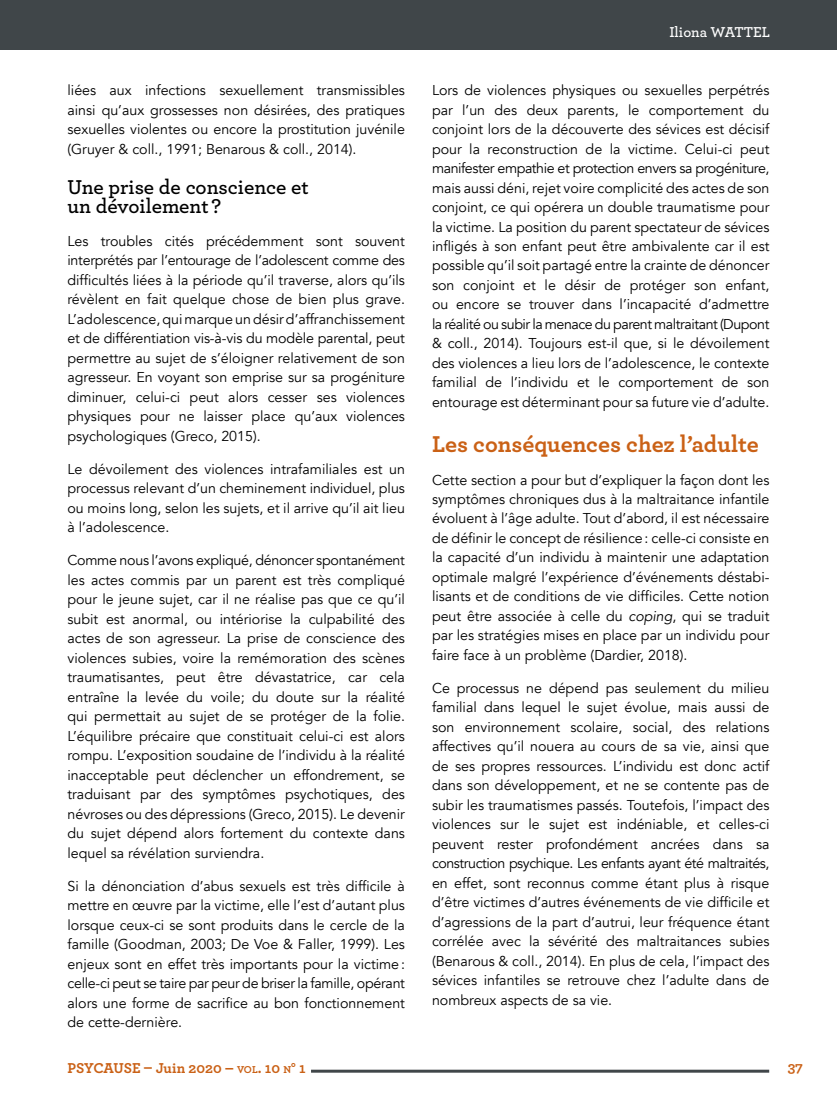
<style>
.page{position:relative;width:837px;height:1107px;background:#fff}
.page>*{position:absolute;margin:0;border:0;box-sizing:border-box;transform-origin:0 0}
.t1{font:700 24px "Archer";color:#ca6116}
.t2{font:600 21px/19.5px "Archer";color:#000}
.t3{font:700 15px "Archer";letter-spacing:-.015em;color:#ca6116}
.t4{font:600 15px "Archer";color:#fff}
.t5{font:14.25px/19.5px "Avenir";color:#000;text-align:justify}
.s1{font-style:italic}
.s2{font-size:10.5px}
.s3{font-style:inherit}
</style>
<div class="page">
<hr style="left:311px;top:1070px;width:458px;height:3px;background:#404649">
<div style="left:0;top:0;width:837px;height:50px;background:#404649"></div>
<p class="t5" style="left:68px;top:81px;width:339px">liées aux infections sexuellement transmissibles ainsi qu’aux grossesses non désirées, des pratiques sexuelles violentes ou encore la prostitution juvénile (Gruyer &amp; coll., 1991; Benarous &amp; coll., 2014).</p>
<h2 class="t2" style="left:68px;top:175px;width:243px">Une prise de conscience et un dévoilement ?</h2>
<p class="t5" style="left:68px;top:232px;width:339px">Les troubles cités précédemment sont souvent interprétés par l’entourage de l’adolescent comme des difficultés liées à la période qu’il traverse, alors qu’ils révèlent en fait quelque chose de bien plus grave.<br>L’adolescence, qui marque un désir d’affranchissement et de différentiation vis-à-vis du modèle parental, peut permettre au sujet de s’éloigner relativement de son agresseur. En voyant son emprise sur sa progéniture diminuer, celui-ci peut alors cesser ses violences physiques pour ne laisser place qu’aux violences psychologiques (Greco, 2015).</p>
<p class="t5" style="left:68px;top:460px;width:339px">Le dévoilement des violences intrafamiliales est un processus relevant d’un cheminement individuel, plus ou moins long, selon les sujets, et il arrive qu’il ait lieu à l’adolescence.</p>
<p class="t5" style="left:68px;top:551px;width:339px">Comme nous l’avons expliqué, dénoncer spontanément les actes commis par un parent est très compliqué pour le jeune sujet, car il ne réalise pas que ce qu’il subit est anormal, ou intériorise la culpabilité des actes de son agresseur. La prise de conscience des violences subies, voire la remémoration des scènes traumatisantes, peut être dévastatrice, car cela entraîne la levée du voile; du doute sur la réalité qui permettait au sujet de se protéger de la folie.<br>L’équilibre précaire que constituait celui-ci est alors rompu. L’exposition soudaine de l’individu à la réalité inacceptable peut déclencher un effondrement, se traduisant par des symptômes psychotiques, des névroses ou des dépressions (Greco, 2015). Le devenir du sujet dépend alors fortement du contexte dans lequel sa révélation surviendra.</p>
<p class="t5" style="left:68px;top:876px;width:339px">Si la dénonciation d’abus sexuels est très difficile à mettre en œuvre par la victime, elle l’est d’autant plus lorsque ceux-ci se sont produits dans le cercle de la famille (Goodman, 2003; De Voe &amp; Faller, 1999). Les enjeux sont en effet très importants pour la victime: celle-ci peut se taire par peur de briser la famille, opérant alors une forme de sacrifice au bon fonctionnement de cette-dernière.</p>
<p class="t4" style="left:669px;top:21px;width:102px">Iliona WATTEL</p>
<p class="t5" style="left:432px;top:81px;width:339px">Lors de violences physiques ou sexuelles perpétrés par l’un des deux parents, le comportement du conjoint lors de la découverte des sévices est décisif pour la reconstruction de la victime. Celui-ci peut manifester empathie et protection envers sa progéniture, mais aussi déni, rejet voire complicité des actes de son conjoint, ce qui opérera un double traumatisme pour la victime. La position du parent spectateur de sévices infligés à son enfant peut être ambivalente car il est possible qu’il soit partagé entre la crainte de dénoncer son conjoint et le désir de protéger son enfant, ou encore se trouver dans l’incapacité d’admettre la réalité ou subir la menace du parent maltraitant (Dupont &amp; coll., 2014). Toujours est-il que, si le dévoilement des violences a lieu lors de l’adolescence, le contexte familial de l’individu et le comportement de son entourage est déterminant pour sa future vie d’adulte.</p>
<h1 class="t1" style="left:432px;top:425px;width:328px">Les conséquences chez l’adulte</h1>
<p class="t5" style="left:432px;top:470px;width:339px">Cette section a pour but d’expliquer la façon dont les symptômes chroniques dus à la maltraitance infantile évoluent à l’âge adulte. Tout d’abord, il est nécessaire de définir le concept de résilience: celle-ci consiste en la capacité d’un individu à maintenir une adaptation optimale malgré l’expérience d’événements déstabi&shy;lisants et de conditions de vie difficiles. Cette notion peut être associée à celle du <span class="s1">coping</span>, qui se traduit par les stratégies mises en place par un individu pour faire face à un problème (Dardier, 2018).</p>
<p class="t5" style="left:432px;top:679px;width:339px">Ce processus ne dépend pas seulement du milieu familial dans lequel le sujet évolue, mais aussi de son environnement scolaire, social, des relations affectives qu’il nouera au cours de sa vie, ainsi que de ses propres ressources. L’individu est donc actif dans son développement, et ne se contente pas de subir les traumatismes passés. Toutefois, l’impact des violences sur le sujet est indéniable, et celles-ci peuvent rester profondément ancrées dans sa construction psychique. Les enfants ayant été maltraités, en effet, sont reconnus comme étant plus à risque d’être victimes d’autres événements de vie difficile et d’agressions de la part d’autrui, leur fréquence étant corrélée avec la sévérité des maltraitances subies (Benarous &amp; coll., 2014). En plus de cela, l’impact des sévices infantiles se retrouve chez l’adulte dans de nombreux aspects de sa vie.</p>
<p class="t3" style="left:68px;top:1056px;width:240px">PSYCAUSE – Juin 2020 – <span class="s2">VOL</span><span class="s3">. 10</span> <span class="s2">N</span><span class="s3">° 1</span></p>
<p class="t3" style="left:788px;top:1055px;width:17px">37</p>
</div>
